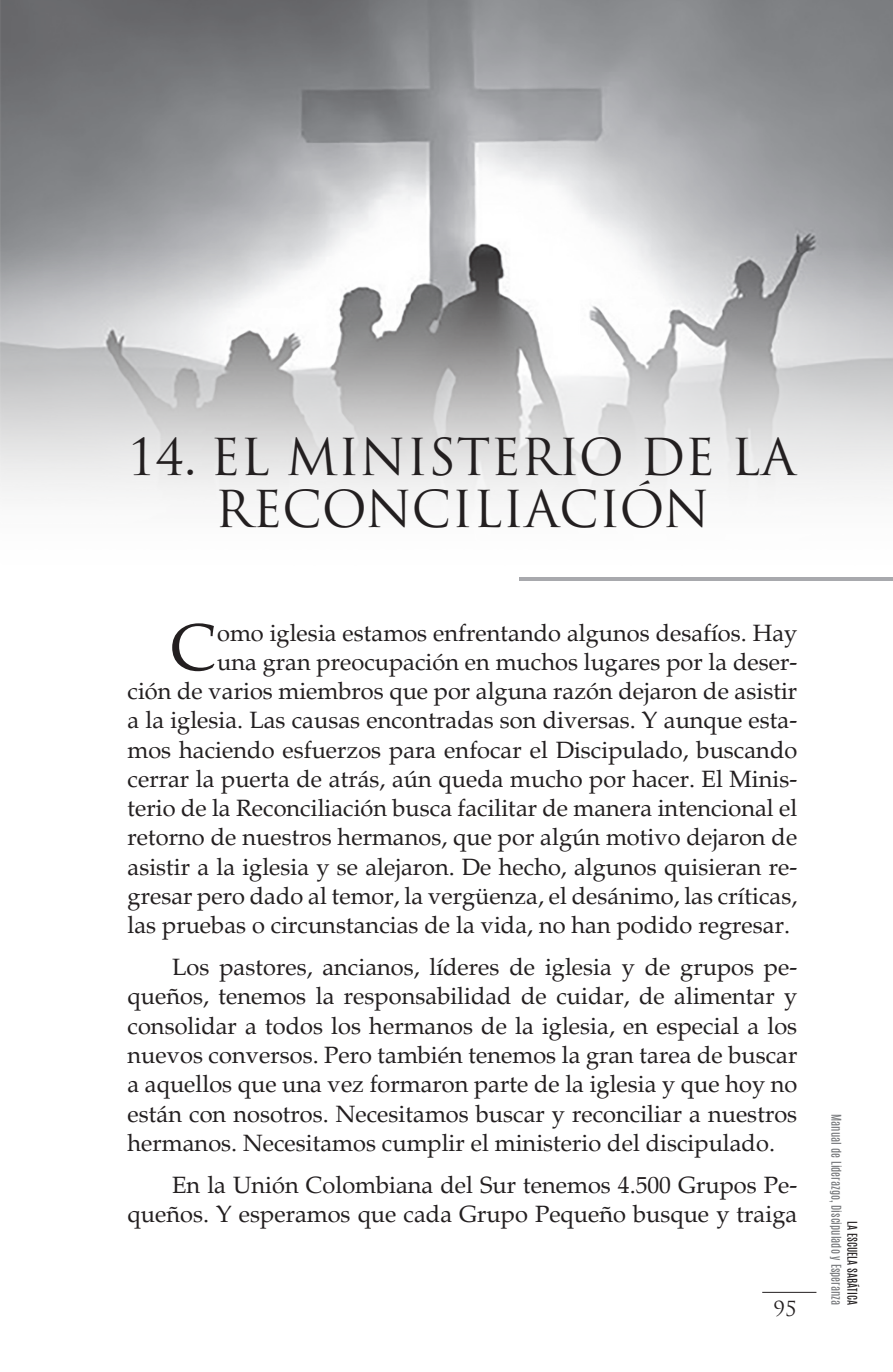
<style>
.page{position:relative;width:893px;height:1372px;background:#fff}
.page>*{position:absolute;margin:0;border:0;box-sizing:border-box;transform-origin:0 0}
.t1{font:65.48px "Palatino";color:#231f20}
.t2{font:49.5px/51.8px "Trajan Pro";color:#231f20;text-align:center}
.t3{font:23.62px/29.2px "Palatino";color:#231f20;text-align:justify}
.t4{font:20.25px "Trajan Pro";color:#231f20}
.t5{font:11.25px "Antonio";color:#76787b}
.t6{font:11.25px "Antonio";color:#231f20}
</style>
<div class="page">
<hr style="left:762px;top:1291px;width:54px;height:1px;background:#231f20">
<img style="left:0;top:0;width:893px;height:581px">
<hr style="left:519px;top:577px;width:374px;height:3px;background:#a8a9ad">
<h2 class="t2" style="left:128px;top:431px;width:670px">14. EL MINISTERIO DE LA<br>RECONCILIACIÓN</h2>
<h1 class="t1" style="left:171px;top:608px;width:48px">C</h1>
<p class="t3" style="left:217px;top:618px;width:582px">omo iglesia estamos enfrentando algunos desafíos. Hay</p>
<p class="t3" style="left:217px;top:647px;width:582px">una gran preocupación en muchos lugares por la deser-</p>
<p class="t3" style="left:128px;top:676px;width:671px">ción de varios miembros que por alguna razón dejaron de asistir</p>
<p class="t3" style="left:128px;top:706px;width:671px">a la iglesia. Las causas encontradas son diversas. Y aunque esta-</p>
<p class="t3" style="left:128px;top:735px;width:671px">mos haciendo esfuerzos para enfocar el Discipulado, buscando</p>
<p class="t3" style="left:128px;top:764px;width:671px">cerrar la puerta de atrás, aún queda mucho por hacer. El Minis-</p>
<p class="t3" style="left:128px;top:793px;width:671px">terio de la Reconciliación busca facilitar de manera intencional el</p>
<p class="t3" style="left:128px;top:823px;width:671px">retorno de nuestros hermanos, que por algún motivo dejaron de</p>
<p class="t3" style="left:128px;top:852px;width:671px">asistir a la iglesia y se alejaron. De hecho, algunos quisieran re-</p>
<p class="t3" style="left:128px;top:881px;width:671px">gresar pero dado al temor, la vergüenza, el desánimo, las críticas,</p>
<p class="t3" style="left:128px;top:910px;width:664px">las pruebas o circunstancias de la vida, no han podido regresar.</p>
<p class="t3" style="left:128px;top:952px;width:671px;text-indent:45px">Los pastores, ancianos, líderes de iglesia y de grupos pe&shy;queños, tenemos la responsabilidad de cuidar, de alimentar y consolidar a todos los hermanos de la iglesia, en especial a los nuevos conversos. Pero también tenemos la gran tarea de buscar a aquellos que una vez formaron parte de la iglesia y que hoy no están con nosotros. Necesitamos buscar y reconciliar a nuestros hermanos. Necesitamos cumplir el ministerio del discipulado.</p>
<p class="t3" style="left:128px;top:1170px;width:671px;text-align:right">En la Unión Colombiana del Sur tenemos 4.500 Grupos Pe&shy;queños. Y esperamos que cada Grupo Pequeño busque y traiga</p>
<p class="t4" style="left:773px;top:1295px;width:25px">95</p>
<p class="t5" style="left:845px;top:1114px;width:192px;rotate:90deg">Manual de Liderazgo, Discipulado y Esperanza</p>
<p class="t6" style="left:860px;top:1220px;width:85px;rotate:90deg">LA ESCUELA SABÁTICA</p>
</div>
